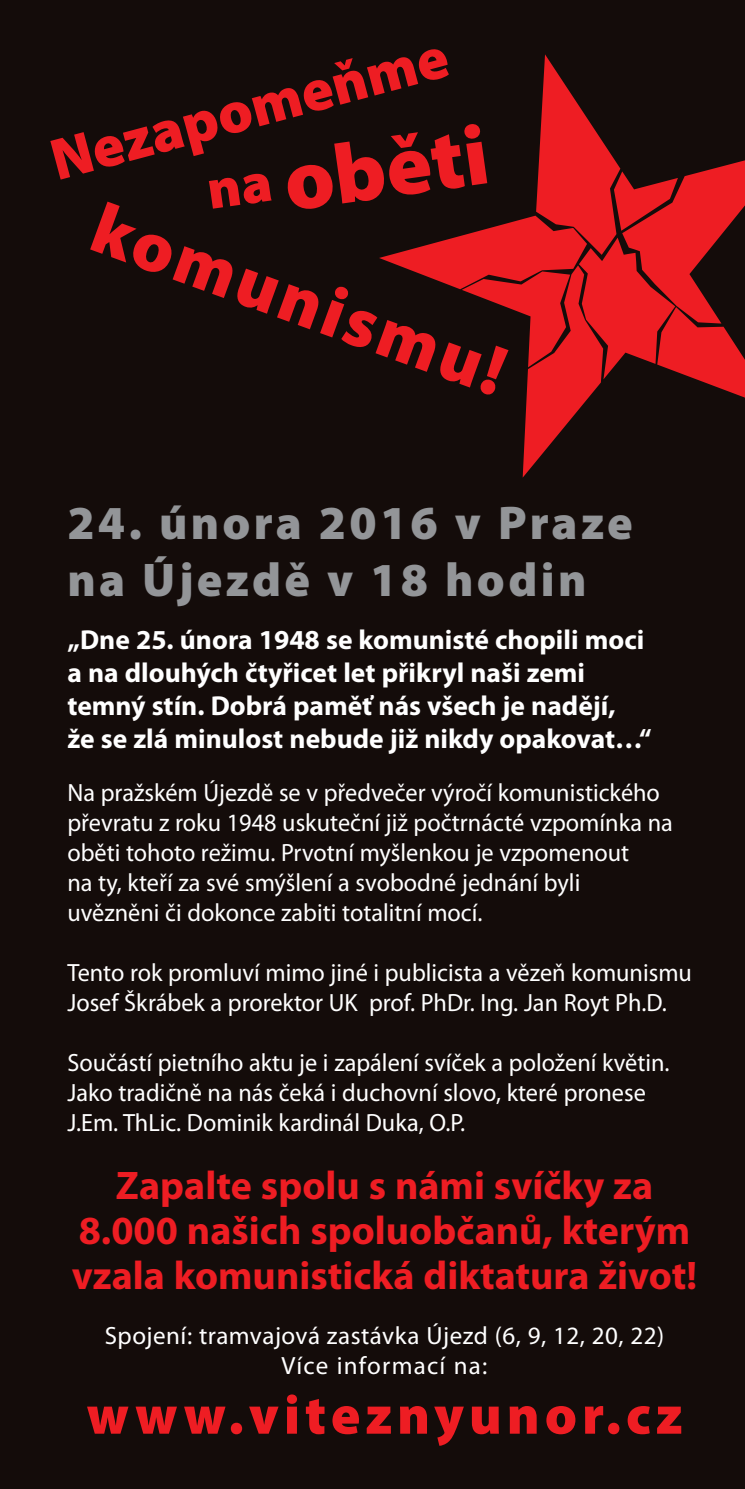
<style>
.page{position:relative;width:745px;height:1489px;background:#fff}
.page>*{position:absolute;margin:0;border:0;box-sizing:border-box;transform-origin:0 0}
.Norm_ln{font:900 85px "Myriad Pro";color:#ee1d23}
.Norm_ln-2{font:900 71.75px "Myriad Pro";color:#ee1d23}
.Norm_ln-3{font:900 59.25px "Myriad Pro";color:#ee1d23}
.Norm_ln-4{font:900 55px "Myriad Pro";letter-spacing:.09em;color:#ee1d23}
.Norm_ln-5{font:900 47.5px "Myriad Pro";letter-spacing:.07em;color:#939598}
.Norm_ln-6{font:700 40px/45px "Myriad Pro";color:#ee1d23;text-align:center}
.Norm_ln-7{font:700 27.5px/33px "Myriad Pro";color:#fff}
.Norm_ln-8{font:25px/30px "Myriad Pro";color:#fff}
.Norm_ln-9{font:25px "Myriad Pro";letter-spacing:.02em;color:#fff}
.Norm_ln-10{font:25px "Myriad Pro";letter-spacing:.05em;color:#fff}
</style>
<div class="page">
<div style="left:0;top:0;width:744px;height:1488px;background:#140c0a"></div>
<svg style="left:379px;top:54px;width:365px;height:423px"></svg>
<p class="Norm_ln-3" style="left:42px;top:123px;width:410px;rotate:-15deg">Nezapomeňme</p>
<p class="Norm_ln" style="left:199px;top:137px;width:284px;rotate:-8deg"><sup>na</sup> oběti</p>
<p class="Norm_ln-2" style="left:111px;top:180px;width:436px;rotate:20deg">komunismu!</p>
<p class="Norm_ln-5" style="left:67px;top:491px;width:566px">24. února 2016 v Praze</p>
<p class="Norm_ln-5" style="left:67px;top:548px;width:520px">na Újezdě v 18 hodin</p>
<p class="Norm_ln-7" style="left:67px;top:622px;width:578px">„Dne 25. února 1948 se komunisté chopili moci</p>
<p class="Norm_ln-7" style="left:67px;top:655px;width:519px">a na dlouhých čtyřicet let přikryl naši zemi</p>
<p class="Norm_ln-7" style="left:67px;top:688px;width:585px">temný stín. Dobrá paměť nás všech je nadějí,<br>že se zlá minulost nebude již nikdy opakovat…“</p>
<p class="Norm_ln-8" style="left:67px;top:777px;width:606px">Na pražském Újezdě se v předvečer výročí komunistického převratu z roku 1948 uskuteční již počtrnácté vzpomínka na oběti tohoto režimu. Prvotní myšlenkou je vzpomenout<br>na ty, kteří za své smýšlení a svobodné jednání byli uvězněni či dokonce zabiti totalitní mocí.</p>
<p class="Norm_ln-8" style="left:67px;top:957px;width:625px">Tento rok promluví mimo jiné i publicista a vězeň komunismu<br>Josef Škrábek a prorektor UK prof. PhDr. Ing. Jan Royt Ph.D.</p>
<p class="Norm_ln-8" style="left:67px;top:1047px;width:603px">Součástí pietního aktu je i zapálení svíček a položení květin.<br>Jako tradičně na nás čeká i duchovní slovo, které pronese<br>J.Em. ThLic. Dominik kardinál Duka, O.P.</p>
<p class="Norm_ln-6" style="left:72px;top:1161px;width:626px">Zapalte spolu s námi svíčky za<br>8.000 našich spoluobčanů, kterým vzala komunistická diktatura život!</p>
<p class="Norm_ln-9" style="left:105px;top:1319px;width:560px">Spojení: tramvajová zastávka Újezd (6, 9, 12, 20, 22)</p>
<p class="Norm_ln-10" style="left:281px;top:1349px;width:207px">Více informací na:</p>
<p class="Norm_ln-4" style="left:86px;top:1378px;width:597px">www.viteznyunor.cz</p>
</div>
